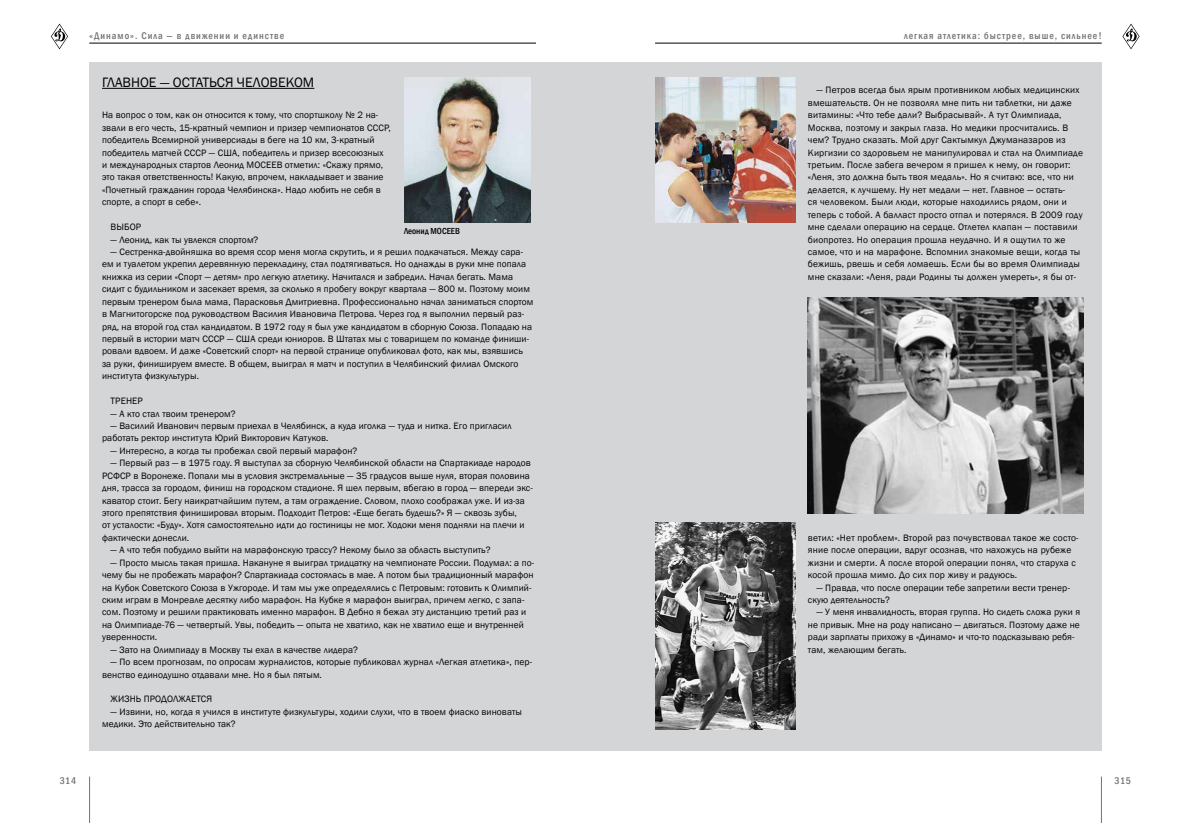
<style>
.page{position:relative;width:1191px;height:823px;background:#fff}
.page>*{position:absolute;margin:0;border:0;box-sizing:border-box;transform-origin:0 0}
.t1{font:14px "Franklin Gothic";color:#000}
.t2{font:500 condensed 10px "Franklin Gothic";letter-spacing:.1em;color:#717272}
.t3{font:9.5px/12.4px "Franklin Gothic";letter-spacing:.01em;color:#000}
.t4{font:500 condensed 9px "Franklin Gothic";color:#000}
</style>
<div class="page">
<svg style="left:1122px;top:24px;width:17px;height:25px"></svg>
<svg style="left:51px;top:24px;width:17px;height:25px"></svg>
<hr style="left:655px;top:43px;width:446px;height:1px;background:#000">
<hr style="left:1101px;top:776px;width:1px;height:46px;background:#717272">
<hr style="left:89px;top:776px;width:1px;height:46px;background:#717272">
<hr style="left:89px;top:43px;width:447px;height:1px;background:#000">
<div style="left:89px;top:62px;width:1012px;height:688px;background:#d4d5d6"></div>
<hr style="left:102px;top:88px;width:212px;height:1px;background:#000">
<img style="left:404px;top:77px;width:126px;height:145px">
<img style="left:655px;top:77px;width:141px;height:145px">
<img style="left:655px;top:522px;width:141px;height:207px">
<img style="left:808px;top:298px;width:275px;height:215px">
<p class="t2" style="left:89px;top:29px;width:196px">«Динамо». Сила — в движении и единстве</p>
<h1 class="t1" style="left:102px;top:74px;width:214px">ГЛАВНОЕ — ОСТАТЬСЯ ЧЕЛОВЕКОМ</h1>
<p class="t3" style="left:102px;top:109px;width:290px">На вопрос о том, как он относится к тому, что спортшколу № 2 на&shy;звали в его честь, 15-кратный чемпион и призер чемпионатов СССР, победитель Всемирной универсиады в беге на 10 км, 3-кратный победитель матчей СССР — США, победитель и призер всесоюзных<br>и международных стартов Леонид МОСЕЕВ отметил: «Скажу прямо, это такая ответственность! Какую, впрочем, накладывает и звание «Почетный гражданин города Челябинска». Надо любить не себя в спорте, а спорт в себе».</p>
<p class="t3" style="left:111px;top:221px;width:20px">Выбор</p>
<p class="t3" style="left:111px;top:233px;width:149px">— Леонид, как ты увлекся спортом?</p>
<p class="t3" style="left:102px;top:246px;width:433px;text-indent:9px">— Сестренка-двойняшка во время ссор меня могла скрутить, и я решил подкачаться. Между сара&shy;ем и туалетом укрепил деревянную перекладину, стал подтягиваться. Но однажды в руки мне попала книжка из серии «Спорт — детям» про легкую атлетику. Начитался и забредил. Начал бегать. Мама сидит с будильником и засекает время, за сколько я пробегу вокруг квартала — 800 м. Поэтому моим первым тренером была мама, Парасковья Дмитриевна. Профессионально начал заниматься спортом в Магнитогорске под руководством Василия Ивановича Петрова. Через год я выполнил первый раз&shy;ряд, на второй год стал кандидатом. В 1972 году я был уже кандидатом в сборную Союза. Попадаю на первый в истории матч СССР — США среди юниоров. В Штатах мы с товарищем по команде финиши&shy;ровали вдвоем. И даже «Советский спорт» на первой странице опубликовал фото, как мы, взявшись за руки, финишируем вместе. В общем, выиграл я матч и поступил в Челябинский филиал Омского института физкультуры.</p>
<p class="t3" style="left:111px;top:395px;width:12px">Тренер</p>
<p class="t3" style="left:111px;top:407px;width:127px">— А кто стал твоим тренером?</p>
<p class="t3" style="left:102px;top:419px;width:411px;text-indent:8px">— Василий Иванович первым приехал в Челябинск, а куда иголка — туда и нитка. Его пригласил работать ректор института Юрий Викторович Катуков.</p>
<p class="t3" style="left:111px;top:444px;width:248px">— Интересно, а когда ты пробежал свой первый марафон?</p>
<p class="t3" style="left:102px;top:457px;width:432px;text-indent:8px">— Первый раз — в 1975 году. Я выступал за сборную Челябинской области на Спартакиаде народов РСФСР в Воронеже. Попали мы в условия экстремальные — 35 градусов выше нуля, вторая половина дня, трасса за городом, финиш на городском стадионе. Я шел первым, вбегаю в город — впереди экс&shy;каватор стоит. Бегу наикратчайшим путем, а там ограждение. Словом, плохо соображал уже. И из-за этого препятствия финишировал вторым. Подходит Петров: «Еще бегать будешь?» Я — сквозь зубы,<br>от усталости: «Буду». Хотя самостоятельно идти до гостиницы не мог. Ходоки меня подняли на плечи и фактически донесли.</p>
<p class="t3" style="left:111px;top:544px;width:381px">— А что тебя побудило выйти на марафонскую трассу? Некому было за область выступить?</p>
<p class="t3" style="left:102px;top:556px;width:434px;text-indent:8px">— Просто мысль такая пришла. Накануне я выиграл тридцатку на чемпионате России. Подумал: а по&shy;чему бы не пробежать марафон? Спартакиада состоялась в мае. А потом был традиционный марафон на Кубок Советского Союза в Ужгороде. И там мы уже определялись с Петровым: готовить к Олимпий&shy;ским играм в Монреале десятку либо марафон. На Кубке я марафон выиграл, причем легко, с запа&shy;сом. Поэтому и решили практиковать именно марафон. В Дебно я бежал эту дистанцию третий раз и на Олимпиаде-76 — четвертый. Увы, победить — опыта не хватило, как не хватило еще и внутренней уверенности.</p>
<p class="t3" style="left:111px;top:643px;width:249px">— Зато на Олимпиаду в Москву ты ехал в качестве лидера?</p>
<p class="t3" style="left:102px;top:655px;width:432px;text-indent:9px">— По всем прогнозам, по опросам журналистов, которые публиковал журнал «Легкая атлетика», пер&shy;венство единодушно отдавали мне. Но я был пятым.</p>
<p class="t3" style="left:111px;top:693px;width:8px">Жизн</p>
<p class="t3" style="left:136px;top:693px;width:12px">ь продол</p>
<p class="t3" style="left:178px;top:693px;width:14px">жаетс</p>
<p class="t3" style="left:206px;top:693px;width:7px">я</p>
<p class="t3" style="left:102px;top:705px;width:421px;text-indent:8px">— Извини, но, когда я учился в институте физкультуры, ходили слухи, что в твоем фиаско виноваты медики. Это действительно так?</p>
<p class="t4" style="left:404px;top:225px;width:57px">Леонид МОСЕЕВ</p>
<p class="t2" style="left:904px;top:29px;width:199px">легкая атлетика: быстрее, выше, сильнее!</p>
<p class="t3" style="left:808px;top:84px;width:276px;text-indent:9px">— Петров всегда был ярым противником любых медицинских вмешательств. Он не позволял мне пить ни таблетки, ни даже витамины: «Что тебе дали? Выбрасывай». А тут Олимпиада, Москва, поэтому и закрыл глаза. Но медики просчитались. В чем? Трудно сказать. Мой друг Сактымкул Джуманазаров из Киргизии со здоровьем не манипулировал и стал на Олимпиаде третьим. После забега вечером я пришел к нему, он говорит: «Леня, это должна быть твоя медаль». Но я считаю: все, что ни делается, к лучшему. Ну нет медали — нет. Главное — остать-<br>ся человеком. Были люди, которые находились рядом, они и теперь с тобой. А балласт просто отпал и потерялся. В 2009 году мне сделали операцию на сердце. Отлетел клапан — поставили биопротез. Но операция прошла неудачно. И я ощутил то же самое, что и на марафоне. Вспомнил знакомые вещи, когда ты бежишь, рвешь и себя ломаешь. Если бы во время Олимпиады мне сказали: «Леня, ради Родины ты должен умереть», я бы от-</p>
<p class="t3" style="left:808px;top:531px;width:272px">ветил: «Нет проблем». Второй раз почувствовал такое же состо&shy;яние после операции, вдруг осознав, что нахожусь на рубеже жизни и смерти. А после второй операции понял, что старуха с косой прошла мимо. До сих пор живу и радуюсь.</p>
<p class="t3" style="left:808px;top:581px;width:264px;text-indent:9px">— Правда, что после операции тебе запретили вести тренер&shy;скую деятельность?</p>
<p class="t3" style="left:808px;top:606px;width:274px;text-indent:9px">— У меня инвалидность, вторая группа. Но сидеть сложа руки я не привык. Мне на роду написано — двигаться. Поэтому даже не ради зарплаты прихожу в «Динамо» и что-то подсказываю ребя&shy;там, желающим бегать.</p>
<p class="t2" style="left:60px;top:773px;width:18px">314</p>
<p class="t2" style="left:1114px;top:773px;width:18px">315</p>
</div>
